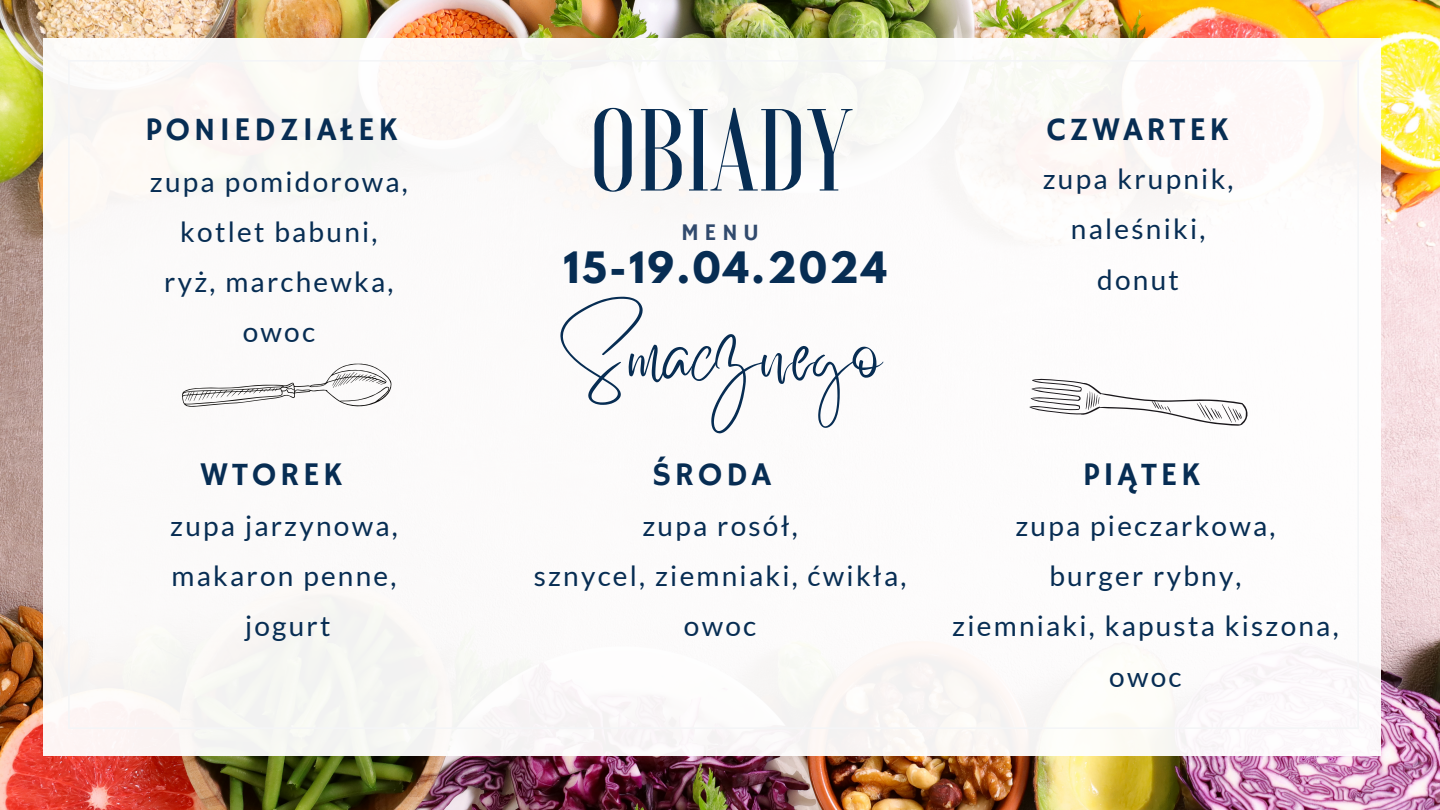
<style>
.page{position:relative;width:1440px;height:810px;background:#fff}
.page>*{position:absolute;margin:0;border:0;box-sizing:border-box;transform-origin:0 0}
.t1{font:500 116.45px "Voga";color:#072d53}
.t2{font:66.8px "Better Saturday";color:#072d53}
.t3{font:700 38.3px "League Spartan";letter-spacing:.07em;color:#072d53}
.t4{font:33px "Hammersmith One";letter-spacing:.11em;color:#072d53}
.t5{font:28px/50.2px "Lato";letter-spacing:.08em;color:#072d53;text-align:center}
.t6{font:23.8px "Hammersmith One";color:#314a6d}
</style>
<div class="page">
<img style="left:0;top:0;width:1440px;height:810px">
<div style="left:43px;top:39px;width:1338px;height:717px;background:#fff"></div>
<svg style="left:1029px;top:378px;width:219px;height:48px"></svg>
<svg style="left:182px;top:363px;width:210px;height:44px"></svg>
<h4 class="t4" style="left:145px;top:111px;width:254px">PONIEDZIAŁEK</h4>
<h5 class="t5" style="left:150px;top:156px;width:259px">zupa pomidorowa, kotlet babuni,<br>ryż, marchewka, owoc</h5>
<h1 class="t1" style="left:589px;top:92px;width:264px">OBIADY</h1>
<p class="t6" style="left:681px;top:218px;width:79px">MENU</p>
<h4 class="t3" style="left:564px;top:249px;width:325px">15-19.04.2024</h4>
<p class="t2" style="left:559px;top:343px;width:325px">Smacznego</p>
<h2 class="t4" style="left:1047px;top:111px;width:184px">CZWARTEK</h2>
<p class="t5" style="left:1043px;top:153px;width:192px">zupa krupnik, naleśniki, donut</p>
<h5 class="t4" style="left:201px;top:455px;width:143px">WTOREK</h5>
<h5 class="t4" style="left:652px;top:455px;width:120px">ŚRODA</h5>
<h3 class="t5" style="left:534px;top:500px;width:374px">zupa rosół,<br>sznycel, ziemniaki, ćwikła, owoc</h3>
<h4 class="t4" style="left:1083px;top:455px;width:119px">PIĄTEK</h4>
<h4 class="t5" style="left:170px;top:500px;width:229px">zupa jarzynowa, makaron penne, jogurt</h4>
<h4 class="t5" style="left:952px;top:500px;width:388px">zupa pieczarkowa,<br>burger rybny,<br>ziemniaki, kapusta kiszona, owoc</h4>
</div>
